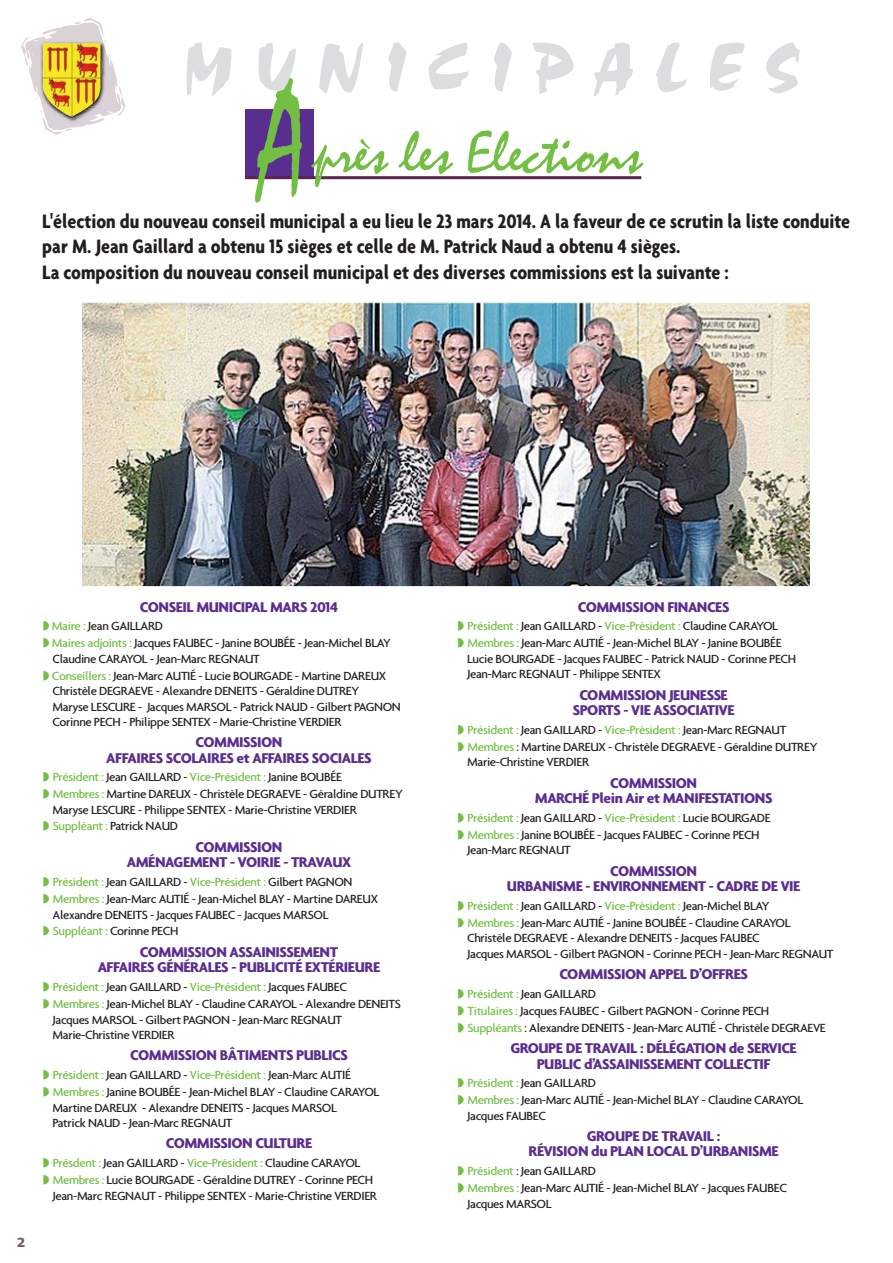
<style>
.page{position:relative;width:893px;height:1263px;background:#fff}
.page>*{position:absolute;margin:0;border:0;box-sizing:border-box;transform-origin:0 0}
.t1{font:162px "Mistral D";color:#72bf44;scale:.67 1}
.t2{font:72px "Choc D";color:#dcddde}
.t3{font:60px "Mistral D";color:#72bf44}
.t4{font:700 condensed 21px/25.2px "Agenda";color:#231f20}
.t5{font:700 18px "The Sans";color:#7d6261}
.t6{font:700 condensed 15.3px/15.1px "Agenda";letter-spacing:-.025em;color:#5a2e91;text-align:center;scale:1.18 1}
.t7{font:500 condensed 12.75px/17px "Agenda";letter-spacing:-.025em;color:#231f20;scale:1.18 1}
.t8{font:500 condensed 12.75px "Agenda";letter-spacing:-.025em;color:#72bf44;scale:1.18 1}
.s1{color:#72bf44}
.s2{color:#231f20}
</style>
<div class="page">
<svg style="left:21px;top:18px;width:105px;height:117px"></svg>
<img style="left:94px;top:41px;width:13px;height:40px">
<img style="left:42px;top:43px;width:58px;height:74px">
<div style="left:245px;top:110px;width:68px;height:68px;background:#5a2e91"></div>
<hr style="left:245px;top:176px;width:396px;height:3px;background:#5e2351">
<img style="left:83px;top:304px;width:727px;height:281px">
<h2 class="t2" style="left:181px;top:43px;width:623px">M U N I C I P A L E S</h2>
<h1 class="t1" style="left:259px;top:87px;width:73px">A</h1>
<h3 class="t3" style="left:314px;top:133px;width:328px">près les Elections</h3>
<p class="t4" style="left:42px;top:211px;width:809px">L'élection du nouveau conseil municipal a eu lieu le 23 mars 2014. A la faveur de ce scrutin la liste conduite par M. Jean Gaillard a obtenu 15 sièges et celle de M. Patrick Naud a obtenu 4 sièges.<br>La composition du nouveau conseil municipal et des diverses commissions est la suivante :</p>
<h3 class="t5" style="left:17px;top:1233px;width:10px">2</h3>
<p class="t6" style="left:140px;top:601px;width:169px">CONSEIL MUNICIPAL MARS 2014</p>
<p class="t7" style="left:42px;top:619px;width:104px"><span class="s1">◗ Maire :</span> Jean GAILLARD</p>
<p class="t7" style="left:42px;top:636px;width:297px"><span class="s1">◗ Maires adjoints :</span> Jacques FAUBEC - Janine BOUBÉE - Jean-Michel BLAY</p>
<p class="t7" style="left:53px;top:652px;width:177px">Claudine CARAYOL - Jean-Marc REGNAUT</p>
<p class="t7" style="left:42px;top:668px;width:293px"><span class="s1">◗ Conseillers :</span> Jean-Marc AUTIÉ - Lucie BOURGADE - Martine DAREUX</p>
<p class="t7" style="left:53px;top:684px;width:261px">Christèle DEGRAEVE - Alexandre DENEITS - Géraldine DUTREY</p>
<p class="t7" style="left:53px;top:699px;width:297px">Maryse LESCURE - Jacques MARSOL - Patrick NAUD - Gilbert PAGNON</p>
<p class="t7" style="left:53px;top:714px;width:247px">Corinne PECH - Philippe SENTEX - Marie-Christine VERDIER</p>
<p class="t6" style="left:106px;top:736px;width:226px">COMMISSION<br>AFFAIRES SCOLAIRES et AFFAIRES SOCIALES</p>
<p class="t8" style="left:42px;top:772px;width:255px">◗ Président : <span class="s2">Jean GAILLARD -</span> Vice-Président : <span class="s2">Janine BOUBÉE</span></p>
<p class="t7" style="left:42px;top:787px;width:307px"><span class="s1">◗ Membres :</span> Martine DAREUX - Christèle DEGRAEVE - Géraldine DUTREY</p>
<p class="t7" style="left:53px;top:802px;width:259px">Maryse LESCURE - Philippe SENTEX - Marie-Christine VERDIER</p>
<p class="t7" style="left:42px;top:819px;width:116px"><span class="s1">◗ Suppléant :</span> Patrick NAUD</p>
<p class="t6" style="left:127px;top:841px;width:192px">COMMISSION<br>AMÉNAGEMENT - VOIRIE - TRAVAUX</p>
<p class="t7" style="left:42px;top:875px;width:264px"><span class="s1">◗ Président :</span> Jean GAILLARD - <span class="s1">Vice-Président :</span> Gilbert PAGNON</p>
<p class="t7" style="left:42px;top:892px;width:286px"><span class="s1">◗ Membres :</span> Jean-Marc AUTIÉ - Jean-Michel BLAY - Martine DAREUX</p>
<p class="t7" style="left:53px;top:907px;width:235px">Alexandre DENEITS - Jacques FAUBEC - Jacques MARSOL</p>
<p class="t7" style="left:42px;top:924px;width:117px"><span class="s1">◗ Suppléant :</span> Corinne PECH</p>
<p class="t6" style="left:98px;top:946px;width:241px">COMMISSION ASSAINISSEMENT<br>AFFAIRES GÉNÉRALES - PUBLICITÉ EXTÉRIEURE</p>
<p class="t7" style="left:42px;top:979px;width:260px"><span class="s1">◗ Président :</span> Jean GAILLARD - <span class="s1">Vice-Président :</span> Jacques FAUBEC</p>
<p class="t7" style="left:42px;top:996px;width:305px"><span class="s1">◗ Membres :</span> Jean-Michel BLAY - Claudine CARAYOL - Alexandre DENEITS</p>
<p class="t7" style="left:53px;top:1012px;width:247px">Jacques MARSOL - Gilbert PAGNON - Jean-Marc REGNAUT</p>
<p class="t7" style="left:53px;top:1027px;width:105px">Marie-Christine VERDIER</p>
<p class="t6" style="left:130px;top:1049px;width:186px">COMMISSION BÂTIMENTS PUBLICS</p>
<p class="t7" style="left:42px;top:1068px;width:263px"><span class="s1">◗ Président :</span> Jean GAILLARD - <span class="s1">Vice-Président :</span> Jean-Marc AUTIÉ</p>
<p class="t7" style="left:42px;top:1084px;width:287px"><span class="s1">◗ Membres :</span> Janine BOUBÉE - Jean-Michel BLAY - Claudine CARAYOL</p>
<p class="t7" style="left:53px;top:1100px;width:242px">Martine DAREUX - Alexandre DENEITS - Jacques MARSOL</p>
<p class="t7" style="left:53px;top:1116px;width:154px">Patrick NAUD - Jean-Marc REGNAUT</p>
<p class="t6" style="left:166px;top:1137px;width:126px">COMMISSION CULTURE</p>
<p class="t7" style="left:42px;top:1156px;width:271px"><span class="s1">◗ Présdent :</span> Jean GAILLARD - <span class="s1">Vice-Président :</span> Claudine CARAYOL</p>
<p class="t7" style="left:42px;top:1173px;width:282px"><span class="s1">◗ Membres :</span> Lucie BOURGADE - Géraldine DUTREY - Corinne PECH</p>
<p class="t7" style="left:53px;top:1188px;width:277px">Jean-Marc REGNAUT - Philippe SENTEX - Marie-Christine VERDIER</p>
<p class="t6" style="left:578px;top:601px;width:130px">COMMISSION FINANCES</p>
<p class="t7" style="left:457px;top:619px;width:274px"><span class="s1">◗ Président :</span> Jean GAILLARD - <span class="s1">Vice-Président :</span> Claudine CARAYOL</p>
<p class="t7" style="left:457px;top:636px;width:277px"><span class="s1">◗ Membres :</span> Jean-Marc AUTIÉ - Jean-Michel BLAY - Janine BOUBÉE</p>
<p class="t7" style="left:467px;top:652px;width:280px">Lucie BOURGADE - Jacques FAUBEC - Patrick NAUD - Corinne PECH</p>
<p class="t7" style="left:467px;top:667px;width:166px">Jean-Marc REGNAUT - Philippe SENTEX</p>
<p class="t6" style="left:573px;top:689px;width:139px">COMMISSION JEUNESSE<br>SPORTS - VIE ASSOCIATIVE</p>
<p class="t7" style="left:457px;top:722px;width:281px"><span class="s1">◗ Président :</span> Jean GAILLARD - <span class="s1">Vice-Président :</span> Jean-Marc REGNAUT</p>
<p class="t7" style="left:457px;top:739px;width:307px"><span class="s1">◗ Membres</span> : Martine DAREUX - Christèle DEGRAEVE - Géraldine DUTREY</p>
<p class="t7" style="left:467px;top:755px;width:105px">Marie-Christine VERDIER</p>
<p class="t6" style="left:535px;top:777px;width:203px">COMMISSION<br>MARCHÉ Plein Air et MANIFESTATIONS</p>
<p class="t7" style="left:457px;top:810px;width:267px"><span class="s1">◗ Président :</span> Jean GAILLARD - <span class="s1">Vice-Président :</span> Lucie BOURGADE</p>
<p class="t7" style="left:457px;top:827px;width:258px"><span class="s1">◗ Membres :</span> Janine BOUBÉE - Jacques FAUBEC - Corinne PECH</p>
<p class="t7" style="left:467px;top:843px;width:89px">Jean-Marc REGNAUT</p>
<p class="t6" style="left:507px;top:865px;width:250px">COMMISSION<br>URBANISME - ENVIRONNEMENT - CADRE DE VIE</p>
<p class="t7" style="left:457px;top:898px;width:266px"><span class="s1">◗ Président :</span> Jean GAILLARD - <span class="s1">Vice-Président :</span> Jean-Michel BLAY</p>
<p class="t7" style="left:457px;top:915px;width:284px"><span class="s1">◗ Membres :</span> Jean-Marc AUTIÉ - Janine BOUBÉE - Claudine CARAYOL</p>
<p class="t7" style="left:467px;top:931px;width:250px">Christèle DEGRAEVE - Alexandre DENEITS - Jacques FAUBEC</p>
<p class="t7" style="left:467px;top:946px;width:312px">Jacques MARSOL - Gilbert PAGNON - Corinne PECH - Jean-Marc REGNAUT</p>
<p class="t6" style="left:559px;top:968px;width:161px">COMMISSION APPEL D’OFFRES</p>
<p class="t7" style="left:457px;top:986px;width:314px"><span class="s1">◗ Président :</span> Jean GAILLARD<br><span class="s1">◗ Titulaires :</span> Jacques FAUBEC - Gilbert PAGNON - Corinne PECH<br><span class="s1">◗ Suppléants</span> : Alexandre DENEITS - Jean-Marc AUTIÉ - Christèle DEGRAEVE</p>
<p class="t6" style="left:510px;top:1042px;width:244px">GROUPE DE TRAVAIL : DÉLÉGATION de SERVICE<br>PUBLIC d’ASSAINISSEMENT COLLECTIF</p>
<p class="t7" style="left:457px;top:1076px;width:119px"><span class="s1">◗ Président :</span> Jean GAILLARD</p>
<p class="t7" style="left:457px;top:1093px;width:295px"><span class="s1">◗ Membres :</span> Jean-Marc AUTIÉ - Jean-Michel BLAY - Claudine CARAYOL</p>
<p class="t7" style="left:467px;top:1108px;width:68px">Jacques FAUBEC</p>
<p class="t6" style="left:528px;top:1130px;width:214px">GROUPE DE TRAVAIL :<br>RÉVISION du PLAN LOCAL D’URBANISME</p>
<p class="t7" style="left:457px;top:1164px;width:119px"><span class="s1">◗ Président</span> : Jean GAILLARD</p>
<p class="t7" style="left:457px;top:1181px;width:281px"><span class="s1">◗ Membres :</span> Jean-Marc AUTIÉ - Jean-Michel BLAY - Jacques FAUBEC</p>
<p class="t7" style="left:467px;top:1196px;width:73px">Jacques MARSOL</p>
</div>
